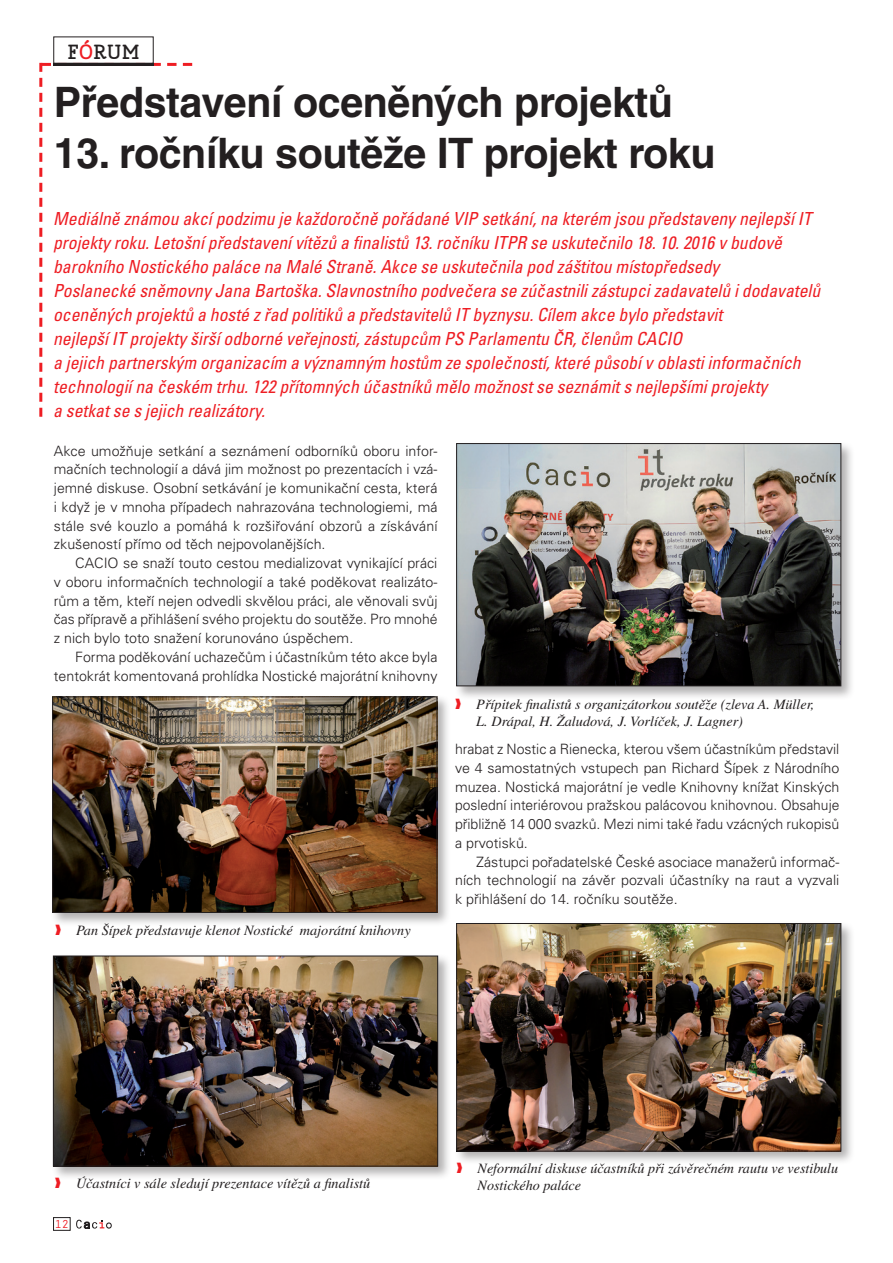
<style>
.page{position:relative;width:893px;height:1263px;background:#fff}
.page>*{position:absolute;margin:0;border:0;box-sizing:border-box;transform-origin:0 0}
.titulek{font:700 42px "Helvetica CE";letter-spacing:-.01em;color:#231f20}
.Perex{font:italic condensed 18px/24px "Univers CE";color:#ee1d23}
.t1{font:700 18px "Happy Phantom";letter-spacing:.03em;color:#231f20;scale:1.1 1}
.text{font:300 14.25px/18.8px "Univers CE";color:#231f20;text-align:justify}
.t2{font:italic 14.25px/17.1px "Times CE";color:#231f20}
.t3{font:12px "Orator Std";color:#ee1d23}
.s1{color:#ee1d23}
</style>
<div class="page">
<svg style="left:76px;top:1220px;width:36px;height:8px"></svg>
<div style="left:53px;top:1217px;width:18px;height:14px;border:1px solid #231f20"></div>
<div style="left:50px;top:694px;width:401px;height:233px;background:#231f20;opacity:.35"></div>
<img style="left:54px;top:699px;width:381px;height:212px">
<div style="left:52px;top:697px;width:385px;height:216px;border:1px solid #231f20"></div>
<div style="left:51px;top:953px;width:401px;height:227px;background:#231f20;opacity:.35"></div>
<img style="left:55px;top:958px;width:381px;height:206px">
<div style="left:53px;top:956px;width:385px;height:210px;border:1px solid #231f20"></div>
<div style="left:454px;top:441px;width:401px;height:259px;background:#231f20;opacity:.35"></div>
<img style="left:458px;top:445px;width:381px;height:239px">
<div style="left:456px;top:443px;width:385px;height:243px;border:1px solid #231f20"></div>
<div style="left:454px;top:921px;width:401px;height:245px;background:#231f20;opacity:.35"></div>
<img style="left:458px;top:925px;width:381px;height:224px">
<div style="left:456px;top:923px;width:385px;height:228px;border:1px solid #231f20"></div>
<svg style="left:39px;top:63px;width:153px;height:354px"></svg>
<p class="t1" style="left:68px;top:39px;width:67px">F<span class="s1">Ó</span>RUM</p>
<p class="titulek" style="left:54px;top:78px;width:621px">Představení oceněných projektů</p>
<p class="titulek" style="left:54px;top:129px;width:663px">13. ročníku soutěže IT projekt roku</p>
<p class="Perex" style="left:53px;top:207px;width:769px">Mediálně známou akcí podzimu je každoročně pořádané VIP setkání, na kterém jsou představeny nejlepší IT projekty roku. Letošní představení vítězů a finalistů 13. ročníku ITPR se uskutečnilo 18. 10. 2016 v budově barokního Nostického paláce na Malé Straně. Akce se uskutečnila pod záštitou místopředsedy<br>Poslanecké sněmovny Jana Bartoška. Slavnostního podvečera se zúčastnili zástupci zadavatelů i dodavatelů oceněných projektů a hosté z řad politiků a představitelů IT byznysu. Cílem akce bylo představit<br>nejlepší IT projekty širší odborné veřejnosti, zástupcům PS Parlamentu ČR, členům CACIO<br>a jejich partnerským organizacím a významným hostům ze společností, které působí v oblasti informačních technologií na českém trhu. 122 přítomných účastníků mělo možnost se seznámit s nejlepšími projekty<br>a setkat se s jejich realizátory.</p>
<p class="text" style="left:54px;top:441px;width:385px">Akce umožňuje setkání a seznámení odborníků oboru infor&shy;mačních technologií a dává jim možnost po prezentacích i vzá&shy;jemné diskuse. Osobní setkávání je komunikační cesta, která i když je v mnoha případech nahrazována technologiemi, má stále své kouzlo a pomáhá k rozšiřování obzorů a získávání zkušeností přímo od těch nejpovolanějších.</p>
<p class="text" style="left:54px;top:554px;width:385px;text-indent:21px">CACIO se snaží touto cestou medializovat vynikající práci v oboru informačních technologií a také poděkovat realizáto&shy;rům a těm, kteří nejen odvedli skvělou práci, ale věnovali svůj čas přípravě a přihlášení svého projektu do soutěže. Pro mnohé z nich bylo toto snažení korunováno úspěchem.</p>
<p class="text" style="left:54px;top:648px;width:385px;text-align:right">Forma poděkování uchazečům i účastníkům této akce byla tentokrát komentovaná prohlídka Nostické majorátní knihovny</p>
<p class="t2" style="left:55px;top:921px;width:357px"><span class="s1">❱</span> Pan Šípek představuje klenot Nostické majorátní knihovny</p>
<p class="t2" style="left:476px;top:696px;width:340px;text-indent:-21px"><span class="s1">❱</span> Přípitek finalistů s organizátorkou soutěže (zleva A. Müller,<br>L. Drápal, H. Žaludová, J. Vorlíček, J. Lagner)</p>
<p class="text" style="left:455px;top:740px;width:386px">hrabat z Nostic a Rienecka, kterou všem účastníkům představil ve 4 samostatných vstupech pan Richard Šípek z Národního muzea. Nostická majorátní je vedle Knihovny knížat Kinských poslední interiérovou pražskou palácovou knihovnou. Obsahuje přibližně 14 000 svazků. Mezi nimi také řadu vzácných rukopisů a prvotisků.</p>
<p class="text" style="left:455px;top:852px;width:386px;text-indent:21px">Zástupci pořadatelské České asociace manažerů informač&shy;ních technologií na závěr pozvali účastníky na raut a vyzvali k přihlášení do 14. ročníku soutěže.</p>
<p class="t2" style="left:55px;top:1175px;width:317px"><span class="s1">❱</span> Účastníci v sále sledují prezentace vítězů a finalistů</p>
<p class="t3" style="left:55px;top:1215px;width:16px">12</p>
<p class="t2" style="left:478px;top:1160px;width:362px;line-height:16.5px;text-indent:-21px"><span class="s1">❱</span> Neformální diskuse účastníků při závěrečném rautu ve vestibulu<br>Nostického paláce</p>
</div>
